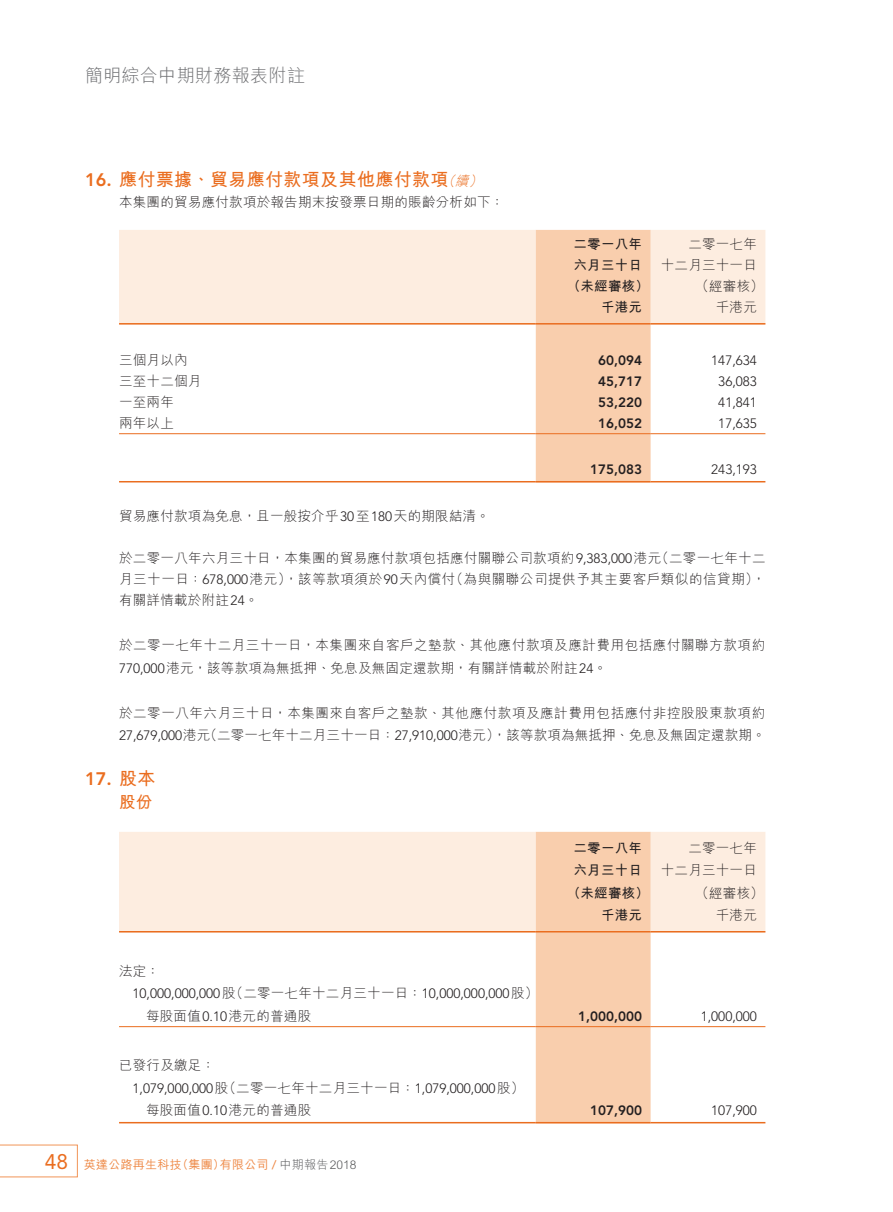
<style>
.page{position:relative;width:893px;height:1212px;background:#fff}
.page>*{position:absolute;margin:0;border:0;box-sizing:border-box;transform-origin:0 0}
._01_H1{font:700 18px "M Hei HK";letter-spacing:.02em;color:#ea6d1f}
.t1{font:300 18px "M Hei HK";letter-spacing:.02em;color:#6c6d70}
._01_H1-2{font:800 18px "Avenir LT Std";color:#ea6d1f}
._02_H2{font:700 16.5px "M Hei HK";color:#ea6d1f}
._00_txt{font:300 13.5px/21px "M Hei HK";letter-spacing:.045em;color:#231f20}
._50_Table_txt{font:300 13.5px "Avenir LT Std";color:#231f20}
._50_Table_txt-2{font:300 13.5px "M Hei HK";letter-spacing:.02em;color:#231f20}
._00_txt-2{font:300 13.5px "M Hei HK";letter-spacing:.02em;color:#231f20}
._50_Table_txt-3{font:800 13.5px "Avenir LT Std";color:#231f20}
._50_Table_txt-4{font:700 13.5px "M Hei HK";letter-spacing:.02em;color:#231f20}
.t2{font:500 12px "M Hei HK";letter-spacing:.02em;color:#ee8743}
.s1{font-family:"Avenir LT Std";font-weight:800}
.s2{font-weight:300;font-style:italic;font-size:13.5px}
.s3{font-family:"Avenir LT Std"}
.s4{font-family:"M Hei HK";font-weight:700}
.s5{font-family:"M Hei HK"}
.s6{font-family:"Avenir LT Std";font-weight:400;font-size:21px;color:#ea6d1f}
.s7{font-weight:300;color:#57585a}
</style>
<div class="page">
<svg style="left:0;top:1144px;width:78px;height:33px"></svg>
<div style="left:119px;top:230px;width:646px;height:93px;background:#fdede0"></div>
<div style="left:536px;top:230px;width:115px;height:251px;background:#f9cead"></div>
<hr style="left:119px;top:323px;width:417px;height:1px;background:#ea6d1f">
<hr style="left:536px;top:323px;width:115px;height:1px;background:#ea6d1f">
<hr style="left:651px;top:323px;width:114px;height:1px;background:#ea6d1f">
<hr style="left:119px;top:433px;width:417px;height:1px;background:#ea6d1f">
<hr style="left:536px;top:433px;width:115px;height:1px;background:#ea6d1f">
<hr style="left:651px;top:433px;width:114px;height:1px;background:#ea6d1f">
<hr style="left:119px;top:481px;width:417px;height:1px;background:#ea6d1f">
<hr style="left:536px;top:481px;width:115px;height:1px;background:#ea6d1f">
<hr style="left:651px;top:481px;width:114px;height:1px;background:#ea6d1f">
<div style="left:119px;top:832px;width:646px;height:99px;background:#fdede0"></div>
<div style="left:536px;top:832px;width:115px;height:290px;background:#f9cead"></div>
<hr style="left:119px;top:931px;width:417px;height:1px;background:#ea6d1f">
<hr style="left:536px;top:931px;width:115px;height:1px;background:#ea6d1f">
<hr style="left:651px;top:931px;width:114px;height:1px;background:#ea6d1f">
<hr style="left:119px;top:1026px;width:417px;height:1px;background:#ea6d1f">
<hr style="left:536px;top:1026px;width:115px;height:1px;background:#ea6d1f">
<hr style="left:651px;top:1026px;width:114px;height:1px;background:#ea6d1f">
<hr style="left:119px;top:1122px;width:417px;height:1px;background:#ea6d1f">
<hr style="left:536px;top:1122px;width:115px;height:1px;background:#ea6d1f">
<hr style="left:651px;top:1122px;width:114px;height:1px;background:#ea6d1f">
<h1 class="t1" style="left:85px;top:66px;width:221px">簡明綜合中期財務報表附註</h1>
<p class="_01_H1" style="left:85px;top:166px;width:401px"><span class="s1">16.</span> 應付票據、貿易應付款項及其他應付款項<span class="s2">（續）</span></p>
<p class="_00_txt-2" style="left:119px;top:195px;width:387px">本集團的貿易應付款項於報告期末按發票日期的賬齡分析如下：</p>
<p class="_50_Table_txt-4" style="left:573px;top:234px;width:70px">二零一八年</p>
<p class="_50_Table_txt-2" style="left:688px;top:237px;width:70px">二零一七年</p>
<p class="_50_Table_txt-4" style="left:573px;top:255px;width:70px">六月三十日</p>
<p class="_50_Table_txt-2" style="left:661px;top:258px;width:98px">十二月三十一日</p>
<p class="_50_Table_txt-4" style="left:567px;top:276px;width:83px">（未經審核）</p>
<p class="_50_Table_txt-2" style="left:696px;top:279px;width:70px">（經審核）</p>
<p class="_50_Table_txt-4" style="left:601px;top:297px;width:43px">千港元</p>
<p class="_50_Table_txt-2" style="left:716px;top:300px;width:43px">千港元</p>
<p class="_50_Table_txt-2" style="left:119px;top:353px;width:70px">三個月以內</p>
<p class="_50_Table_txt-3" style="left:598px;top:352px;width:45px">60,094</p>
<p class="_50_Table_txt" style="left:711px;top:352px;width:47px">147,634</p>
<p class="_50_Table_txt-2" style="left:119px;top:374px;width:84px">三至十二個月</p>
<p class="_50_Table_txt-3" style="left:598px;top:373px;width:45px">45,717</p>
<p class="_50_Table_txt" style="left:718px;top:373px;width:40px">36,083</p>
<p class="_50_Table_txt-2" style="left:119px;top:395px;width:56px">一至兩年</p>
<p class="_50_Table_txt-3" style="left:598px;top:394px;width:45px">53,220</p>
<p class="_50_Table_txt" style="left:718px;top:394px;width:40px">41,841</p>
<p class="_50_Table_txt-2" style="left:119px;top:416px;width:56px">兩年以上</p>
<p class="_50_Table_txt-3" style="left:598px;top:415px;width:45px">16,052</p>
<p class="_50_Table_txt" style="left:718px;top:415px;width:40px">17,635</p>
<p class="_50_Table_txt-3" style="left:590px;top:462px;width:53px">175,083</p>
<p class="_50_Table_txt" style="left:711px;top:462px;width:47px">243,193</p>
<p class="_00_txt-2" style="left:119px;top:509px;width:372px">貿易應付款項為免息，且一般按介乎<span class="s3">30</span>至<span class="s3">180</span>天的期限結清。</p>
<p class="_00_txt" style="left:119px;top:547px;width:648px;text-align:justify">於二零一八年六月三十日，本集團的貿易應付款項包括應付關聯公司款項約<span class="s3">9,383,000</span>港元（二零一七年十二月三十一日：<span class="s3">678,000</span>港元），該等款項須於<span class="s3">90</span>天內償付（為與關聯公司提供予其主要客戶類似的信貸期），有關詳情載於附註<span class="s3">24</span>。</p>
<p class="_00_txt" style="left:119px;top:634px;width:648px;line-height:22.5px">於二零一七年十二月三十一日，本集團來自客戶之墊款、其他應付款項及應計費用包括應付關聯方款項約<br><span class="s3">770,000</span>港元，該等款項為無抵押、免息及無固定還款期，有關詳情載於附註<span class="s3">24</span>。</p>
<p class="_00_txt" style="left:119px;top:701px;width:648px;line-height:22.5px">於二零一八年六月三十日，本集團來自客戶之墊款、其他應付款項及應計費用包括應付非控股股東款項約<br><span class="s3">27,679,000</span>港元（二零一七年十二月三十一日：<span class="s3">27,910,000</span>港元），該等款項為無抵押、免息及無固定還款期。</p>
<p class="_01_H1-2" style="left:85px;top:768px;width:72px">17. <span class="s4">股本</span></p>
<p class="_02_H2" style="left:119px;top:789px;width:35px">股份</p>
<p class="_50_Table_txt-4" style="left:573px;top:838px;width:70px">二零一八年</p>
<p class="_50_Table_txt-2" style="left:688px;top:841px;width:70px">二零一七年</p>
<p class="_50_Table_txt-4" style="left:573px;top:860px;width:70px">六月三十日</p>
<p class="_50_Table_txt-2" style="left:661px;top:863px;width:98px">十二月三十一日</p>
<p class="_50_Table_txt-4" style="left:567px;top:883px;width:83px">（未經審核）</p>
<p class="_50_Table_txt-2" style="left:696px;top:886px;width:70px">（經審核）</p>
<p class="_50_Table_txt-4" style="left:601px;top:905px;width:43px">千港元</p>
<p class="_50_Table_txt-2" style="left:716px;top:908px;width:43px">千港元</p>
<p class="_50_Table_txt-2" style="left:119px;top:964px;width:42px">法定：</p>
<p class="_50_Table_txt" style="left:133px;top:986px;width:407px">10,000,000,000<span class="s5">股（二零一七年十二月三十一日：</span>10,000,000,000<span class="s5">股）</span></p>
<p class="_50_Table_txt-2" style="left:146px;top:1009px;width:167px">每股面值<span class="s3">0.10</span>港元的普通股</p>
<p class="_50_Table_txt-3" style="left:578px;top:1008px;width:65px">1,000,000</p>
<p class="_50_Table_txt" style="left:701px;top:1008px;width:58px">1,000,000</p>
<p class="_50_Table_txt-2" style="left:119px;top:1058px;width:97px">已發行及繳足：</p>
<p class="_50_Table_txt" style="left:133px;top:1080px;width:393px">1,079,000,000<span class="s5">股（二零一七年十二月三十一日：</span>1,079,000,000<span class="s5">股）</span></p>
<p class="_50_Table_txt-2" style="left:146px;top:1103px;width:167px">每股面值<span class="s3">0.10</span>港元的普通股</p>
<p class="_50_Table_txt-3" style="left:590px;top:1102px;width:53px">107,900</p>
<p class="_50_Table_txt" style="left:711px;top:1103px;width:47px">107,900</p>
<p class="t2" style="left:45px;top:1156px;width:313px"><span class="s6">48</span> 英達公路再生科技（集團）有限公司 <span class="s3">/</span> <span class="s7">中期報告2018</span></p>
</div>
